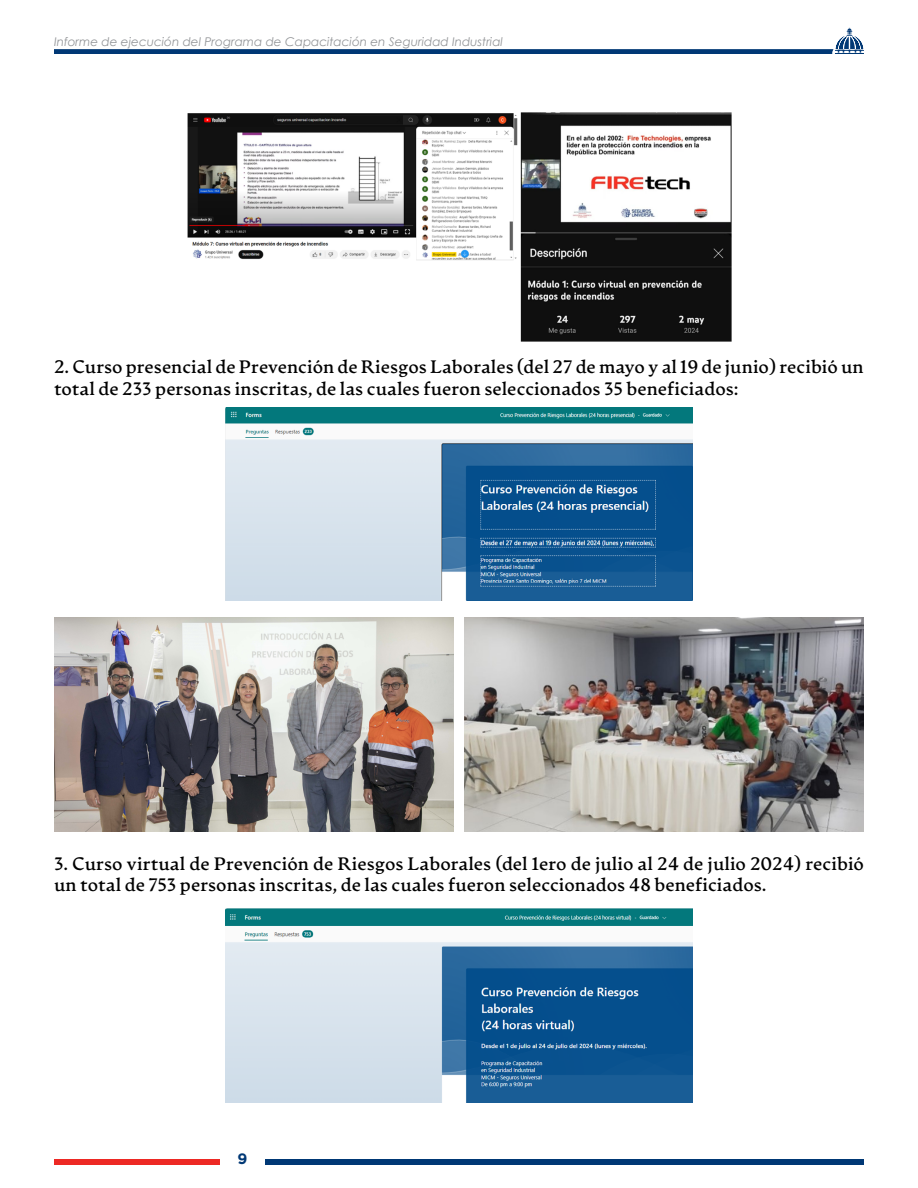
<style>
.page{position:relative;width:918px;height:1188px;background:#fff}
.page>*{position:absolute;margin:0;border:0;box-sizing:border-box;transform-origin:0 0}
.t1{font:700 18px/21.6px "Artifex CF";color:#000}
.t2{font:700 15px "Gotham Pro";color:#003875}
.t3{font:italic 12px "Century Gothic";color:#939598}
</style>
<div class="page">
<svg style="left:54px;top:27px;width:810px;height:27px"></svg>
<div style="left:266px;top:1159px;width:598px;height:5px;background:#003875"></div>
<div style="left:54px;top:1159px;width:165px;height:5px;background:#ed2924"></div>
<img style="left:226px;top:408px;width:466px;height:193px">
<img style="left:54px;top:618px;width:400px;height:214px">
<img style="left:464px;top:618px;width:400px;height:214px">
<img style="left:187px;top:112px;width:545px;height:230px">
<img style="left:226px;top:908px;width:466px;height:194px">
<p class="t3" style="left:54px;top:33px;width:450px">Informe de ejecución del Programa de Capacitación en Seguridad Industrial</p>
<p class="t1" style="left:54px;top:355px;width:811px">2. Curso presencial de Prevención de Riesgos Laborales (del 27 de mayo y al 19 de junio) recibió un total de 233 personas inscritas, de las cuales fueron seleccionados 35 beneficiados:</p>
<p class="t1" style="left:54px;top:852px;width:812px">3. Curso virtual de Prevención de Riesgos Laborales (del 1ero de julio al 24 de julio 2024) recibió un total de 753 personas inscritas, de las cuales fueron seleccionados 48 beneficiados.</p>
<p class="t2" style="left:237px;top:1150px;width:11px">9</p>
</div>
